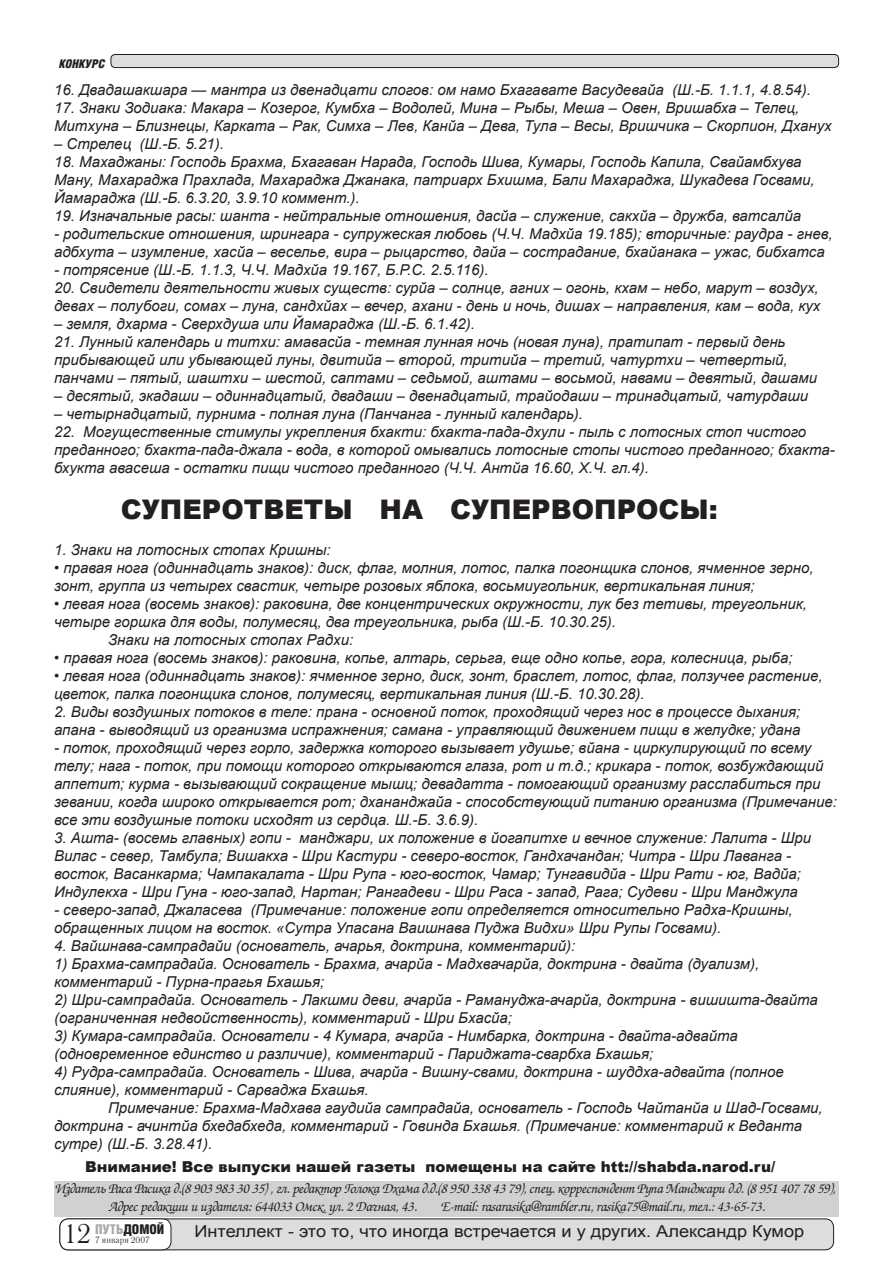
<style>
.page{position:relative;width:893px;height:1263px;background:#fff}
.page>*{position:absolute;margin:0;border:0;box-sizing:border-box;transform-origin:0 0}
.t1{font:900 27px "Arial";color:#231f20}
.t2{font:27px "Literaturnaya C";color:#231f20}
.t3{font:16.5px "Arial";color:#231f20;scale:1.1 1}
.t4{font:italic 15px/18px "Arial";color:#231f20}
.t5{font:15px/18px "Mangal";letter-spacing:-.03em;color:#231f20}
.t6{font:900 15px "Arial";color:#231f20}
.t7{font:900 13.5px "Helios Cond";color:#231f20}
.t8{font:italic 900 12px "Helios Cond";color:#231f20}
.t9{font:9px "Literaturnaya C";color:#231f20}
.s1{color:#a8a9ad}
</style>
<div class="page">
<svg style="left:59px;top:1218px;width:775px;height:32px;background:#d6d7d8"></svg>
<svg style="left:110px;top:54px;width:729px;height:14px;background:#c2c2c4"></svg>
<div style="left:54px;top:1181px;width:785px;height:35px;background:#d0d1d3"></div>
<p class="t8" style="left:59px;top:57px;width:48px">КОНКУРС</p>
<p class="t4" style="left:54px;top:80px;width:758px">16. Двадашакшара — мантра из двенадцати слогов: ом намо Бхагавате Васудевайа (Ш.-Б. 1.1.1, 4.8.54).</p>
<p class="t4" style="left:54px;top:98px;width:779px">17. Знаки Зодиака: Макара – Козерог, Кумбха – Водолей, Мина – Рыбы, Меша – Овен, Вришабха – Телец,<br>Митхуна – Близнецы, Карката – Рак, Симха – Лев, Канйа – Дева, Тула – Весы, Вришчика – Скорпион, Дханух</p>
<p class="t4" style="left:54px;top:134px;width:171px">– Стрелец (Ш.-Б. 5.21).</p>
<p class="t4" style="left:54px;top:152px;width:762px">18. Махаджаны: Господь Брахма, Бхагаван Нарада, Господь Шива, Кумары, Господь Капила, Свайамбхува<br>Ману, Махараджа Прахлада, Махараджа Джанака, патриарх Бхишма, Бали Махараджа, Шукадева Госвами,<br>Йамараджа (Ш.-Б. 6.3.20, 3.9.10 коммент.).</p>
<p class="t4" style="left:54px;top:206px;width:748px">19. Изначальные расы: шанта - нейтральные отношения, дасйа – служение, сакхйа – дружба, ватсалйа</p>
<p class="t4" style="left:54px;top:224px;width:780px">- родительские отношения, шрингара - супружеская любовь (Ч.Ч. Мадхйа 19.185); вторичные: раудра - гнев, адбхута – изумление, хасйа – веселье, вира – рыцарство, дайа – сострадание, бхайанака – ужас, бибхатса</p>
<p class="t4" style="left:54px;top:260px;width:436px">- потрясение (Ш.-Б. 1.1.3, Ч.Ч. Мадхйа 19.167, Б.Р.С. 2.5.116).</p>
<p class="t4" style="left:54px;top:278px;width:768px">20. Свидетели деятельности живых существ: сурйа – солнце, агних – огонь, кхам – небо, марут – воздух, девах – полубоги, сомах – луна, сандхйах – вечер, ахани - день и ночь, дишах – направления, кам – вода, кух</p>
<p class="t4" style="left:54px;top:314px;width:423px">– земля, дхарма - Сверхдуша или Йамараджа (Ш.-Б. 6.1.42).</p>
<p class="t4" style="left:54px;top:332px;width:764px">21. Лунный календарь и титхи: амавасйа - темная лунная ночь (новая луна), пратипат - первый день прибывающей или убывающей луны, двитийа – второй, тритийа – третий, чатуртхи – четвертый, панчами – пятый, шаштхи – шестой, саптами – седьмой, аштами – восьмой, навами – девятый, дашами</p>
<p class="t4" style="left:54px;top:386px;width:756px">– десятый, экадаши – одиннадцатый, двадаши – двенадцатый, трайодаши – тринадцатый, чатурдаши</p>
<p class="t4" style="left:54px;top:404px;width:531px">– четырнадцатый, пурнима - полная луна (Панчанга - лунный календарь).</p>
<p class="t4" style="left:54px;top:422px;width:782px">22. Могущественные стимулы укрепления бхакти: бхакта-пада-дхули - пыль с лотосных стоп чистого преданного; бхакта-пада-джала - вода, в которой омывались лотосные стопы чистого преданного; бхакта&shy;бхукта авасеша - остатки пищи чистого преданного (Ч.Ч. Антйа 16.60, Х.Ч. гл.4).</p>
<h1 class="t1" style="left:121px;top:490px;width:599px">СУПЕРОТВЕТЫ НА СУПЕРВОПРОСЫ:</h1>
<p class="t4" style="left:54px;top:541px;width:278px">1. Знаки на лотосных стопах Кришны:</p>
<p class="t4" style="left:54px;top:559px;width:761px">• правая нога (одиннадцать знаков): диск, флаг, молния, лотос, палка погонщика слонов, ячменное зерно, зонт, группа из четырех свастик, четыре розовых яблока, восьмиугольник, вертикальная линия;</p>
<p class="t4" style="left:54px;top:595px;width:754px">• левая нога (восемь знаков): раковина, две концентрических окружности, лук без тетивы, треугольник,</p>
<p class="t4" style="left:54px;top:613px;width:563px">четыре горшка для воды, полумесяц, два треугольника, рыба (Ш.-Б. 10.30.25).</p>
<p class="t4" style="left:108px;top:631px;width:247px">Знаки на лотосных стопах Радхи:</p>
<p class="t4" style="left:54px;top:649px;width:740px">• правая нога (восемь знаков): раковина, копье, алтарь, серьга, еще одно копье, гора, колесница, рыба;</p>
<p class="t4" style="left:54px;top:667px;width:770px">• левая нога (одиннадцать знаков): ячменное зерно, диск, зонт, браслет, лотос, флаг, ползучее растение, цветок, палка погонщика слонов, полумесяц, вертикальная линия (Ш.-Б. 10.30.28).</p>
<p class="t4" style="left:54px;top:703px;width:748px">2. Виды воздушных потоков в теле: прана - основной поток, проходящий через нос в процессе дыхания; апана - выводящий из организма испражнения; самана - управляющий движением пищи в желудке; удана</p>
<p class="t4" style="left:54px;top:739px;width:784px">- поток, проходящий через горло, задержка которого вызывает удушье; вйана - циркулирующий по всему телу; нага - поток, при помощи которого открываются глаза, рот и т.д.; крикара - поток, возбуждающий аппетит; курма - вызывающий сокращение мышц; девадатта - помогающий организму расслабиться при зевании, когда широко открывается рот; дхананджайа - способствующий питанию организма (Примечание: все эти воздушные потоки исходят из сердца. Ш.-Б. 3.6.9).</p>
<p class="t4" style="left:54px;top:829px;width:759px">3. Ашта- (восемь главных) гопи - манджари, их положение в йогапитхе и вечное служение: Лалита - Шри Вилас - север, Тамбула; Вишакха - Шри Кастури - северо-восток, Гандхачандан; Читра - Шри Лаванга - восток, Васанкарма; Чампакалата - Шри Рупа - юго-восток, Чамар; Тунгавидйа - Шри Рати - юг, Вадйа; Индулекха - Шри Гуна - юго-запад, Нартан; Рангадеви - Шри Раса - запад, Рага; Судеви - Шри Манджула</p>
<p class="t4" style="left:54px;top:901px;width:740px">- северо-запад, Джаласева (Примечание: положение гопи определяется относительно Радха-Кришны, обращенных лицом на восток. «Сутра Упасана Ваишнава Пуджа Видхи» Шри Рупы Госвами).</p>
<p class="t4" style="left:54px;top:937px;width:523px">4. Вайшнава-сампрадайи (основатель, ачарья, доктрина, комментарий):</p>
<p class="t4" style="left:54px;top:955px;width:707px">1) Брахма-сампрадайа. Основатель - Брахма, ачарйа - Мадхвачарйа, доктрина - двайта (дуализм), комментарий - Пурна-прагья Бхашья;</p>
<p class="t4" style="left:54px;top:991px;width:765px">2) Шри-сампрадайа. Основатель - Лакшми деви, ачарйа - Рамануджа-ачарйа, доктрина - вишишта-двайта (ограниченная недвойственность), комментарий - Шри Бхасйа;</p>
<p class="t4" style="left:54px;top:1027px;width:685px">3) Кумара-сампрадайа. Основатели - 4 Кумара, ачарйа - Нимбарка, доктрина - двайта-адвайта (одновременное единство и различие), комментарий - Париджата-сварбха Бхашья;</p>
<p class="t4" style="left:54px;top:1063px;width:731px">4) Рудра-сампрадайа. Основатель - Шива, ачарйа - Вишну-свами, доктрина - шуддха-адвайта (полное слияние), комментарий - Сарваджа Бхашья.</p>
<p class="t4" style="left:54px;top:1099px;width:770px;text-indent:54px">Примечание: Брахма-Мадхава гаудийа сампрадайа, основатель - Господь Чайтанйа и Шад-Госвами, доктрина - ачинтйа бхедабхеда, комментарий - Говинда Бхашья. (Примечание: комментарий к Веданта сутре) (Ш.-Б. 3.28.41).</p>
<p class="t6" style="left:85px;top:1155px;width:692px">Внимание! Все выпуски нашей газеты помещены на сайте htt://shabda.narod.ru/</p>
<p class="t5" style="left:108px;top:1180px;width:729px;text-indent:-54px">Издатель Раса Расика д.(8 903 983 30 35) , гл. редактор Голока Дхама д.д.(8 950 338 43 79), спец. корреспондент Рупа Манджари д.д. (8 951 407 78 59),<br>Адрес редакции и издателя: 644033 Омск, ул. 2 Дачная, 43.</p>
<p class="t5" style="left:441px;top:1198px;width:326px">Е-mail: rasarasika@rambler.ru, rasika75@mail.ru, тел.: 43-65-73.</p>
<p class="t3" style="left:195px;top:1220px;width:556px">Интеллект - это то, что иногда встречается и у других. Александр Кумор</p>
<p class="t7" style="left:95px;top:1221px;width:71px"><span class="s1">ПУТЬ</span>ДОМОЙ</p>
<h1 class="t2" style="left:63px;top:1219px;width:30px">12</h1>
<p class="t9" style="left:95px;top:1235px;width:56px">7 января 2007</p>
</div>
